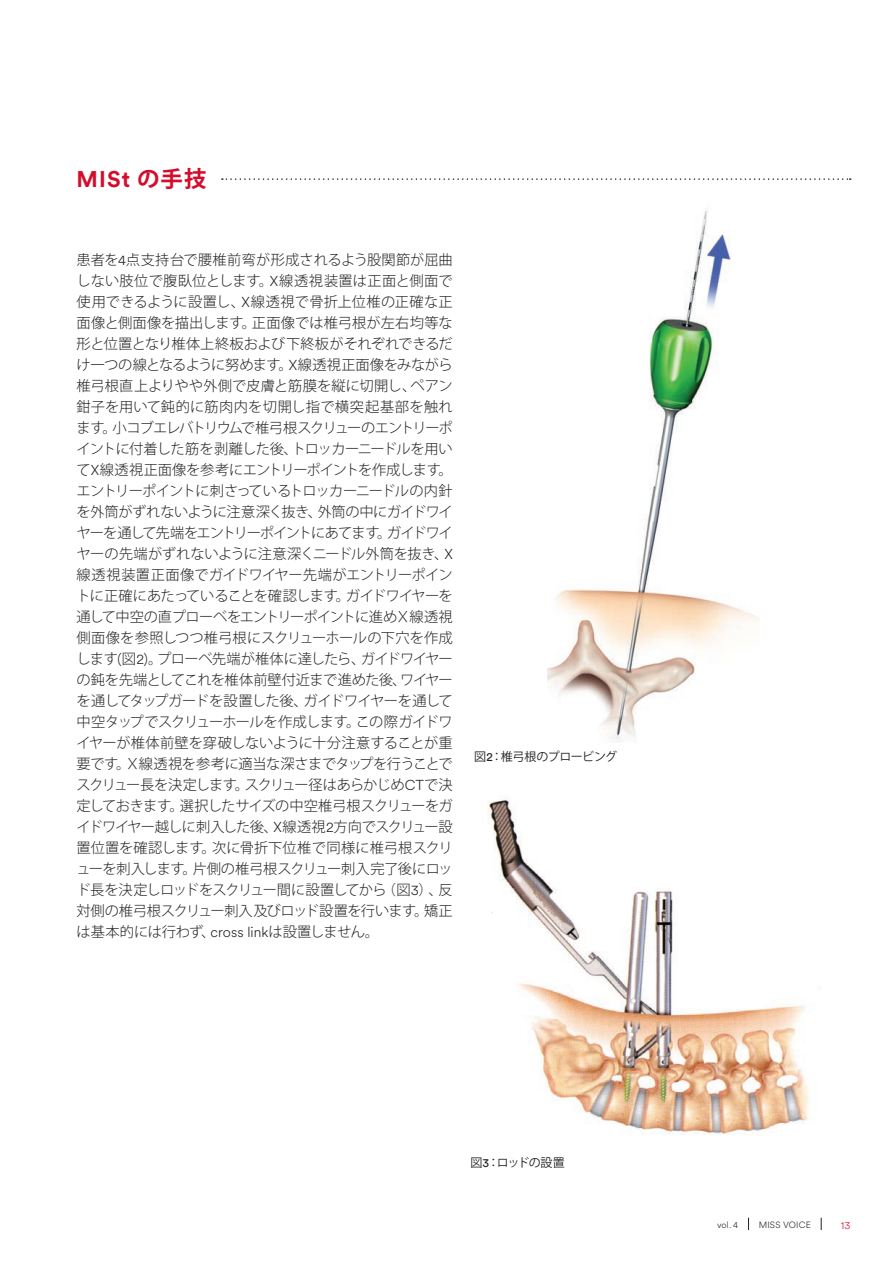
<style>
.page{position:relative;width:893px;height:1263px;background:#fff}
.page>*{position:absolute;margin:0;border:0;box-sizing:border-box;transform-origin:0 0}
.t1{font:700 22.5px "J&J Circular";color:#d30d2b}
.t2{font:300 14.25px/21px "Koz Go Pro";letter-spacing:-.03em;color:#231f20;text-align:justify}
.t3{font:12px "Koz Go Pro";letter-spacing:-.035em;color:#231f20}
.t4{font:300 10.5px "J&J Circular";color:#d30d2b}
.t5{font:300 9px "J&J Circular";letter-spacing:.025em;color:#231f20}
.s1{font-family:"Koz Go Pro"}
.s2{font-family:"J&J Circular"}
</style>
<div class="page">
<svg style="left:748px;top:1218px;width:1px;height:12px"></svg>
<svg style="left:821px;top:1218px;width:1px;height:12px"></svg>
<svg style="left:222px;top:178px;width:629px;height:2px"></svg>
<img style="left:485px;top:797px;width:324px;height:338px">
<img style="left:548px;top:207px;width:211px;height:535px">
<h1 class="t1" style="left:77px;top:164px;width:132px">MISt <span class="s1">の手技</span></h1>
<p class="t2" style="left:77px;top:249px;width:378px">患者を<span class="s2">4</span>点支持台で腰椎前弯が形成されるよう股関節が屈曲しない肢位で腹臥位とします。<span class="s2">X</span>線透視装置は正面と側面で使用できるように設置し、<span class="s2">X</span>線透視で骨折上位椎の正確な正面像と側面像を描出します。正面像では椎弓根が左右均等な形と位置となり椎体上終板および下終板がそれぞれできるだけ一つの線となるように努めます。<span class="s2">X</span>線透視正面像をみながら椎弓根直上よりやや外側で皮膚と筋膜を縦に切開し、ペアン鉗子を用いて鈍的に筋肉内を切開し指で横突起基部を触れます。小コブエレバトリウムで椎弓根スクリューのエントリーポイントに付着した筋を剥離した後、トロッカーニードルを用いて<span class="s2">X</span>線透視正面像を参考にエントリーポイントを作成します。エントリーポイントに刺さっているトロッカーニードルの内針を外筒がずれないように注意深く抜き、外筒の中にガイドワイヤーを通して先端をエントリーポイントにあてます。ガイドワイヤーの先端がずれないように注意深くニードル外筒を抜き、<span class="s2">X</span>線透視装置正面像でガイドワイヤー先端がエントリーポイントに正確にあたっていることを確認します。ガイドワイヤーを通して中空の直プローベをエントリーポイントに進めＸ線透視側面像を参照しつつ椎弓根にスクリューホールの下穴を作成します<span class="s2">(</span>図<span class="s2">2)</span>。プローベ先端が椎体に達したら、ガイドワイヤーの鈍を先端としてこれを椎体前壁付近まで進めた後、ワイヤーを通してタップガードを設置した後、ガイドワイヤーを通して中空タップでスクリューホールを作成します。この際ガイドワイヤーが椎体前壁を穿破しないように十分注意することが重要です。Ｘ線透視を参考に適当な深さまでタップを行うことでスクリュー長を決定します。スクリュー径はあらかじめ<span class="s2">CT</span>で決定しておきます。選択したサイズの中空椎弓根スクリューをガイドワイヤー越しに刺入した後、<span class="s2">X</span>線透視<span class="s2">2</span>方向でスクリュー設置位置を確認します。次に骨折下位椎で同様に椎弓根スクリューを刺入します。片側の椎弓根スクリュー刺入完了後にロッド長を決定しロッドをスクリュー間に設置してから（図<span class="s2">3</span>）、反対側の椎弓根スクリュー刺入及びロッド設置を行います。矯正は基本的には行わず、<span class="s2">cross link</span>は設置しません。</p>
<p class="t3" style="left:474px;top:749px;width:145px">図<span class="s2">2</span>：椎弓根のプロービング</p>
<p class="t3" style="left:470px;top:1155px;width:96px">図<span class="s2">3</span>：ロッドの設置</p>
<p class="t5" style="left:717px;top:1219px;width:23px">vol. 4</p>
<p class="t5" style="left:759px;top:1219px;width:54px">MISS VOICE</p>
<p class="t4" style="left:841px;top:1218px;width:11px">13</p>
</div>
